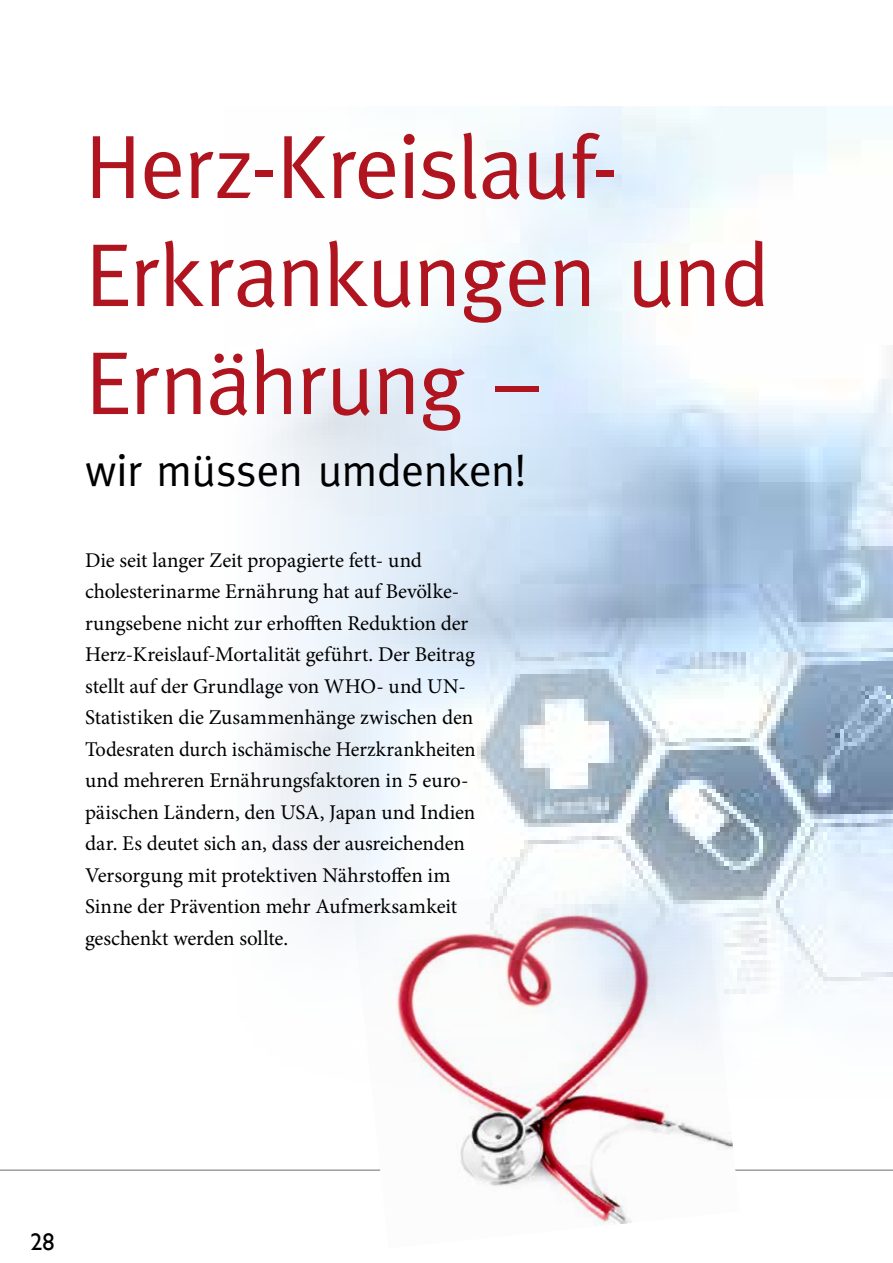
<style>
.page{position:relative;width:893px;height:1263px;background:#fff}
.page>*{position:absolute;margin:0;border:0;box-sizing:border-box;transform-origin:0 0}
.t1{font:90px/108px "Meta";letter-spacing:-.015em;color:#af141f}
.t2{font:45px "Meta";letter-spacing:-.005em;color:#000}
.t3{font:24px "Gill Sans";color:#000}
.t4{font:21px/31.5px "Minion Pro";letter-spacing:-.005em;color:#000}
</style>
<div class="page">
<hr style="left:0;top:1169px;width:893px;height:2px;background:#9c9e9f">
<img style="left:353px;top:1169px;width:387px;height:57px">
<img style="left:266px;top:106px;width:627px;height:1063px">
<h1 class="t1" style="left:85px;top:112px;width:686px">Herz-Kreislauf-<br>Erkrankungen und<br>Ernährung –</h1>
<h2 class="t2" style="left:85px;top:444px;width:443px">wir müssen umdenken!</h2>
<p class="t4" style="left:85px;top:544px;width:392px">Die seit langer Zeit propagierte fett- und cholesterinarme Ernährung hat auf Bevölke&shy;rungsebene nicht zur erhofften Reduktion der Herz-Kreislauf-Mortalität geführt. Der Beitrag stellt auf der Grundlage von WHO- und UN-Statistiken die Zusammenhänge zwischen den Todesraten durch ischämische Herzkrankheiten und mehreren Ernährungsfaktoren in 5 euro&shy;päischen Ländern, den USA, Japan und Indien dar. Es deutet sich an, dass der ausreichenden Versorgung mit protektiven Nährstoffen im Sinne der Prävention mehr Aufmerksamkeit geschenkt werden sollte.</p>
<p class="t3" style="left:31px;top:1228px;width:25px">28</p>
</div>
